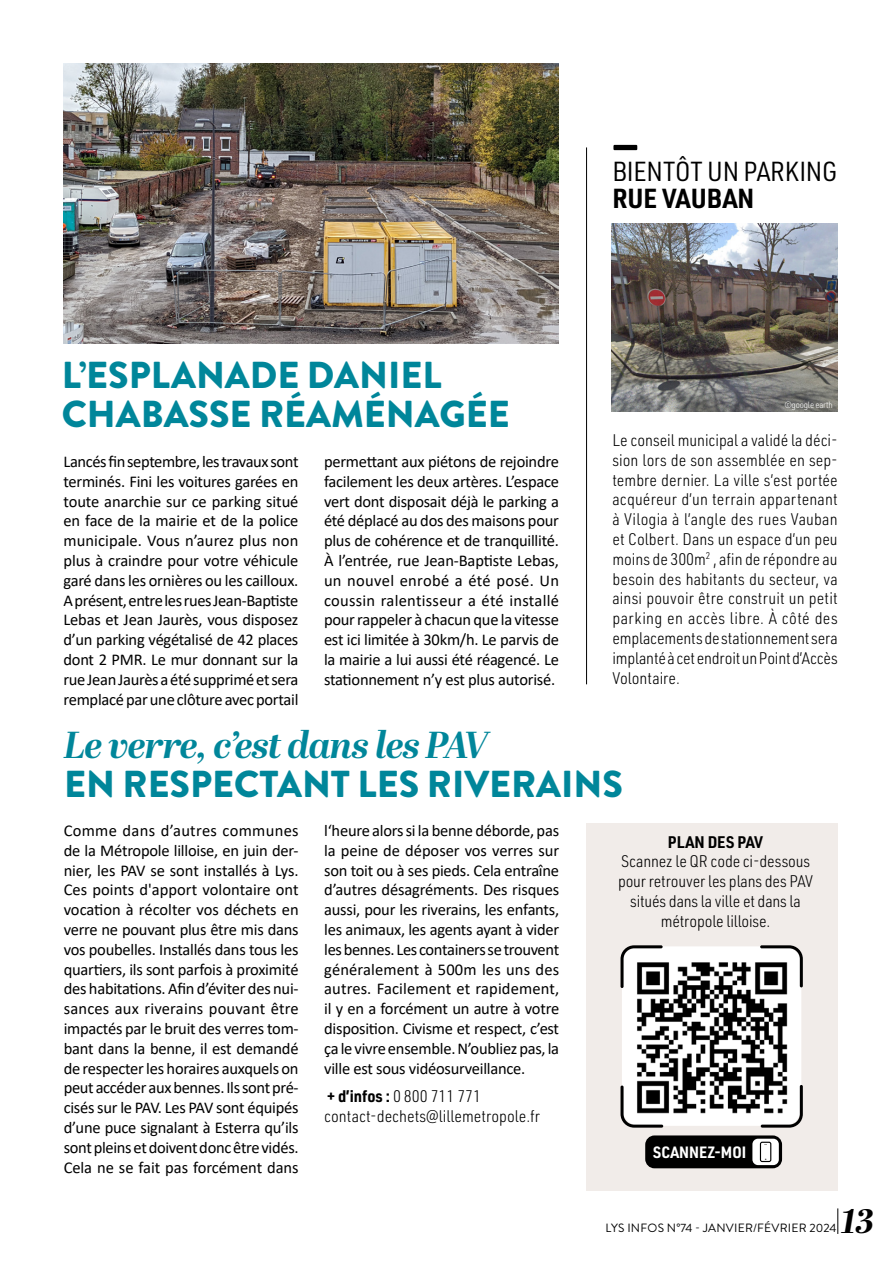
<style>
.page{position:relative;width:893px;height:1263px;background:#fff}
.page>*{position:absolute;margin:0;border:0;box-sizing:border-box;transform-origin:0 0}
.t1{font:900 60px "Brandon Grotesque";color:#000}
.t2{font:900 37.5px/39px "Brandon Grotesque";color:#00869a}
.t3{font:italic 700 37.5px "Abril Display";letter-spacing:-.025em;color:#00869a}
.t4{font:italic 700 33.75px "Abril Display";color:#000}
.t5{font:27px "URWDIN Semi Cond";letter-spacing:-.01em;color:#000}
.t6{font:700 27px "URWDIN Semi Cond";color:#000}
.t7{font:16.5px/19.8px "Calibri";letter-spacing:-.015em;color:#000;text-align:justify}
.t8{font:300 16.5px/19.8px "URWDIN Semi Cond";letter-spacing:-.01em;color:#000;text-align:justify}
.t9{font:700 16.5px "URWDIN Semi Cond";color:#000}
.t10{font:700 16.05px "URWDIN Semi Cond";color:#fff}
.t11{font:12px "Brandon Grotesque";letter-spacing:.02em;color:#000}
.t12{font:300 9px "URWDIN Semi Cond";letter-spacing:-.02em;color:#fff}
.s1{font-weight:700}
</style>
<div class="page">
<div style="left:586px;top:824px;width:252px;height:367px;background:#f1ece9"></div>
<div style="left:622px;top:946px;width:179px;height:180px;background:#fff;border-radius:18px"></div>
<svg style="left:837px;top:1208px;width:1px;height:26px"></svg>
<hr style="left:586px;top:147px;width:1px;height:537px;background:#000">
<img style="left:612px;top:223px;width:225px;height:188px">
<img style="left:63px;top:63px;width:496px;height:280px">
<img style="left:637px;top:962px;width:151px;height:152px">
<svg style="left:620px;top:1085px;width:43px;height:42px"></svg>
<svg style="left:620px;top:945px;width:43px;height:43px"></svg>
<svg style="left:760px;top:945px;width:43px;height:42px"></svg>
<svg style="left:761px;top:1085px;width:42px;height:42px"></svg>
<div style="left:645px;top:1135px;width:137px;height:33px;background:#000;border-radius:9px"></div>
<div style="left:752px;top:1139px;width:27px;height:26px;background:#fff;border-radius:6px"></div>
<svg style="left:760px;top:1142px;width:11px;height:20px"></svg>
<h1 class="t1" style="left:612px;top:81px;width:27px">_</h1>
<h3 class="t5" style="left:612px;top:154px;width:226px">BIENTÔT UN PARKING</h3>
<h3 class="t6" style="left:612px;top:180px;width:143px">RUE VAUBAN</h3>
<h2 class="t2" style="left:62px;top:356px;width:450px">L’ESPLANADE DANIEL<br>CHABASSE RÉAMÉNAGÉE</h2>
<p class="t7" style="left:63px;top:451px;width:237px">Lancés fin septembre, les travaux sont terminés. Fini les voitures garées en toute anarchie sur ce parking situé en face de la mairie et de la police municipale. Vous n’aurez plus non plus à craindre pour votre véhicule garé dans les ornières ou les cailloux.<br>A présent, entre les rues Jean-Baptiste Lebas et Jean Jaurès, vous disposez d’un parking végétalisé de 42 places dont 2 PMR. Le mur donnant sur la rue Jean Jaurès a été supprimé et sera remplacé par une clôture avec portail</p>
<p class="t7" style="left:324px;top:451px;width:237px">permettant aux piétons de rejoindre facilement les deux artères. L’espace vert dont disposait déjà le parking a été déplacé au dos des maisons pour plus de cohérence et de tranquillité.<br>À l’entrée, rue Jean-Baptiste Lebas, un nouvel enrobé a été posé. Un coussin ralentisseur a été installé pour rappeler à chacun que la vitesse est ici limitée à 30km/h. Le parvis de la mairie a lui aussi été réagencé. Le stationnement n’y est plus autorisé.</p>
<p class="t12" style="left:785px;top:399px;width:50px">©google earth</p>
<p class="t8" style="left:612px;top:430px;width:227px">Le conseil municipal a validé la déci&shy;sion lors de son assemblée en sep&shy;tembre dernier. La ville s’est portée acquéreur d’un terrain appartenant à Vilogia à l’angle des rues Vauban et Colbert. Dans un espace d’un peu moins de 300m<sup>2</sup> , afin de répondre au besoin des habitants du secteur, va ainsi pouvoir être construit un petit parking en accès libre. À côté des emplacements de stationnement sera implanté à cet endroit un Point d’Accès Volontaire.</p>
<h2 class="t3" style="left:64px;top:719px;width:425px">Le verre, c’est dans les PAV</h2>
<h2 class="t2" style="left:64px;top:765px;width:560px">EN RESPECTANT LES RIVERAINS</h2>
<p class="t7" style="left:64px;top:820px;width:237px">Comme dans d’autres communes de la Métropole lilloise, en juin der&shy;nier, les PAV se sont installés à Lys.<br>Ces points d'apport volontaire ont vocation à récolter vos déchets en verre ne pouvant plus être mis dans vos poubelles. Installés dans tous les quartiers, ils sont parfois à proximité des habitations. Afin d’éviter des nui&shy;sances aux riverains pouvant être impactés par le bruit des verres tom&shy;bant dans la benne, il est demandé de respecter les horaires auxquels on peut accéder aux bennes. Ils sont pré&shy;cisés sur le PAV. Les PAV sont équipés d’une puce signalant à Esterra qu’ils sont pleins et doivent donc être vidés.<br>Cela ne se fait pas forcément dans</p>
<p class="t7" style="left:324px;top:820px;width:237px">l‘heure alors si la benne déborde, pas la peine de déposer vos verres sur son toit ou à ses pieds. Cela entraîne d’autres désagréments. Des risques aussi, pour les riverains, les enfants, les animaux, les agents ayant à vider les bennes. Les containers se trouvent généralement à 500m les uns des autres. Facilement et rapidement, il y en a forcément un autre à votre disposition. Civisme et respect, c’est ça le vivre ensemble. N’oubliez pas, la ville est sous vidéosurveillance.</p>
<p class="t8" style="left:324px;top:1086px;width:217px"><span class="s1">+ d’infos :</span> 0 800 711 771 contact-dechets@lillemetropole.fr</p>
<p class="t9" style="left:668px;top:830px;width:97px">PLAN DES PAV</p>
<p class="t8" style="left:618px;top:851px;width:197px;text-align:center">Scannez le QR code ci-dessous pour retrouver les plans des PAV situés dans la ville et dans la métropole lilloise.</p>
<p class="t10" style="left:653px;top:1141px;width:95px">SCANNEZ-MOI</p>
<p class="t11" style="left:605px;top:1219px;width:232px">LYS INFOS N°74 - JANVIER/FÉVRIER 2024</p>
<h3 class="t4" style="left:841px;top:1197px;width:35px">13</h3>
</div>
